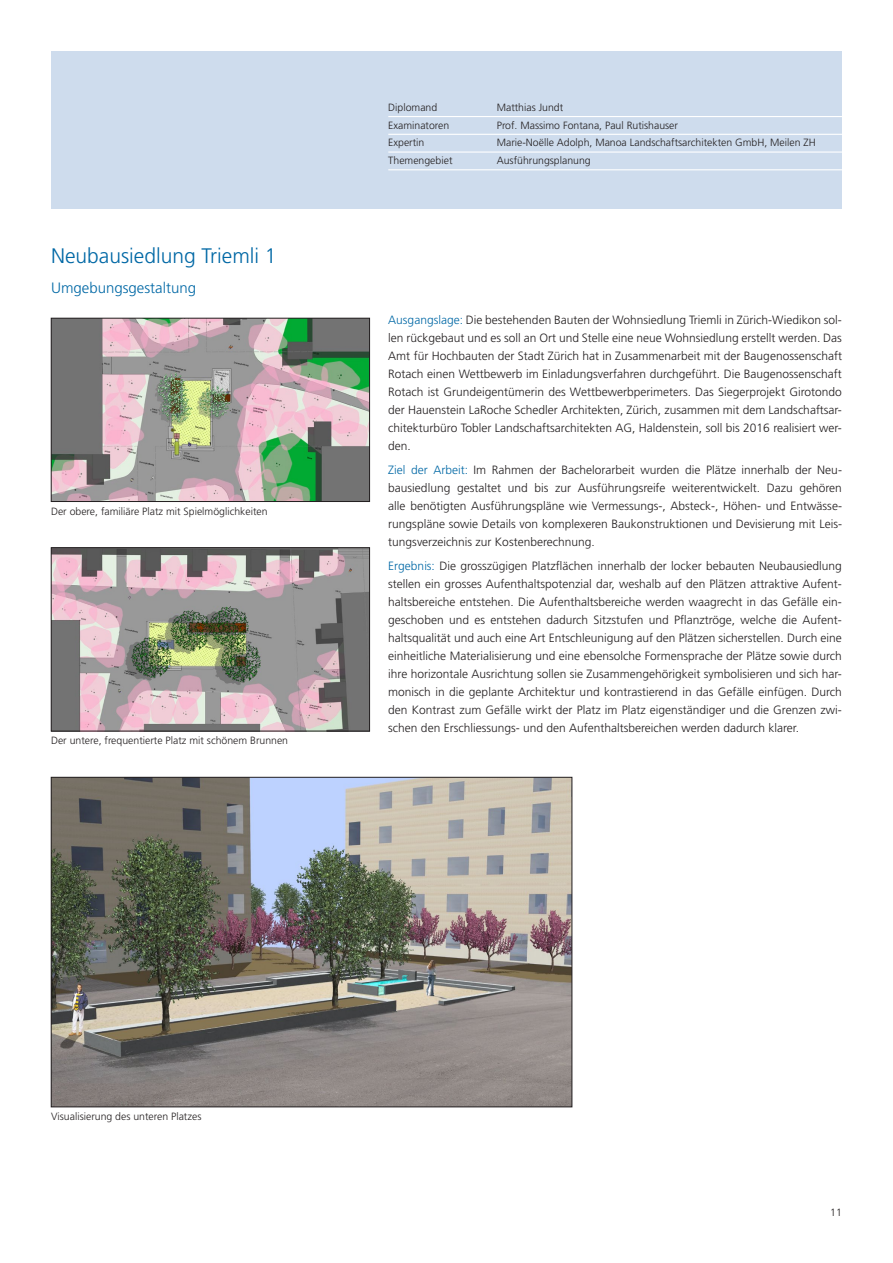
<style>
.page{position:relative;width:893px;height:1263px;background:#fff}
.page>*{position:absolute;margin:0;border:0;box-sizing:border-box;transform-origin:0 0}
.t1{font:300 21px "Frutiger LT Pro";color:#0068a5}
.t2{font:300 15px "Frutiger LT Pro";color:#0068a5}
.t3{font:300 12px/18px "Frutiger LT Pro";color:#231f20;text-align:justify}
.t4{font:300 10.5px "Frutiger LT Pro";color:#231f20}
.s1{color:#0068a5}
</style>
<div class="page">
<div style="left:51px;top:51px;width:791px;height:157px;background:#cedced"></div>
<img style="left:53px;top:320px;width:315px;height:180px">
<div style="left:51px;top:318px;width:319px;height:184px;border:1px solid #231f20"></div>
<img style="left:53px;top:549px;width:315px;height:180px">
<div style="left:51px;top:547px;width:319px;height:184px;border:1px solid #231f20"></div>
<img style="left:53px;top:779px;width:517px;height:326px">
<hr style="left:388px;top:116px;width:454px;height:1px;background:#fff">
<hr style="left:388px;top:134px;width:454px;height:1px;background:#fff">
<hr style="left:388px;top:151px;width:454px;height:2px;background:#fff">
<hr style="left:388px;top:169px;width:454px;height:1px;background:#fff">
<h1 class="t1" style="left:51px;top:243px;width:227px">Neubausiedlung Triemli 1</h1>
<p class="t2" style="left:51px;top:279px;width:147px">Umgebungsgestaltung</p>
<p class="t4" style="left:51px;top:505px;width:218px">Der obere, familiäre Platz mit Spielmöglichkeiten</p>
<p class="t4" style="left:51px;top:734px;width:239px">Der untere, frequentierte Platz mit schönem Brunnen</p>
<p class="t4" style="left:388px;top:101px;width:51px">Diplomand</p>
<p class="t4" style="left:497px;top:101px;width:68px">Matthias Jundt</p>
<p class="t4" style="left:388px;top:119px;width:63px">Examinatoren</p>
<p class="t4" style="left:497px;top:119px;width:183px">Prof. Massimo Fontana, Paul Rutishauser</p>
<p class="t4" style="left:388px;top:137px;width:38px">Expertin</p>
<p class="t4" style="left:497px;top:137px;width:320px">Marie-Noëlle Adolph, Manoa Landschaftsarchitekten GmbH, Meilen ZH</p>
<p class="t4" style="left:388px;top:154px;width:66px">Themengebiet</p>
<p class="t4" style="left:497px;top:154px;width:95px">Ausführungsplanung</p>
<p class="t3" style="left:388px;top:311px;width:455px"><span class="s1">Ausgangslage:</span> Die bestehenden Bauten der Wohnsiedlung Triemli in Zürich-Wiedikon sol&shy;len rückgebaut und es soll an Ort und Stelle eine neue Wohnsiedlung erstellt werden. Das Amt für Hochbauten der Stadt Zürich hat in Zusammenarbeit mit der Baugenossenschaft Rotach einen Wettbewerb im Einladungsverfahren durchgeführt. Die Baugenossenschaft Rotach ist Grundeigentümerin des Wettbewerbperimeters. Das Siegerprojekt Girotondo der Hauenstein LaRoche Schedler Architekten, Zürich, zusammen mit dem Landschaftsar&shy;chitekturbüro Tobler Landschaftsarchitekten AG, Haldenstein, soll bis 2016 realisiert wer&shy;den.</p>
<p class="t3" style="left:388px;top:461px;width:455px"><span class="s1">Ziel der Arbeit:</span> Im Rahmen der Bachelorarbeit wurden die Plätze innerhalb der Neu&shy;bausiedlung gestaltet und bis zur Ausführungsreife weiterentwickelt. Dazu gehören alle benötigten Ausführungspläne wie Vermessungs-, Absteck-, Höhen- und Entwässe&shy;rungspläne sowie Details von komplexeren Baukonstruktionen und Devisierung mit Leis&shy;tungsverzeichnis zur Kostenberechnung.</p>
<p class="t3" style="left:388px;top:557px;width:455px"><span class="s1">Ergebnis:</span> Die grosszügigen Platzflächen innerhalb der locker bebauten Neubausiedlung stellen ein grosses Aufenthaltspotenzial dar, weshalb auf den Plätzen attraktive Aufent&shy;haltsbereiche entstehen. Die Aufenthaltsbereiche werden waagrecht in das Gefälle ein&shy;geschoben und es entstehen dadurch Sitzstufen und Pflanztröge, welche die Aufent&shy;haltsqualität und auch eine Art Entschleunigung auf den Plätzen sicherstellen. Durch eine einheitliche Materialisierung und eine ebensolche Formensprache der Plätze sowie durch ihre horizontale Ausrichtung sollen sie Zusammengehörigkeit symbolisieren und sich har&shy;monisch in die geplante Architektur und kontrastierend in das Gefälle einfügen. Durch den Kontrast zum Gefälle wirkt der Platz im Platz eigenständiger und die Grenzen zwi&shy;schen den Erschliessungs- und den Aufenthaltsbereichen werden dadurch klarer.</p>
<p class="t4" style="left:51px;top:1110px;width:152px">Visualisierung des unteren Platzes</p>
<p class="t4" style="left:830px;top:1206px;width:13px">11</p>
</div>
